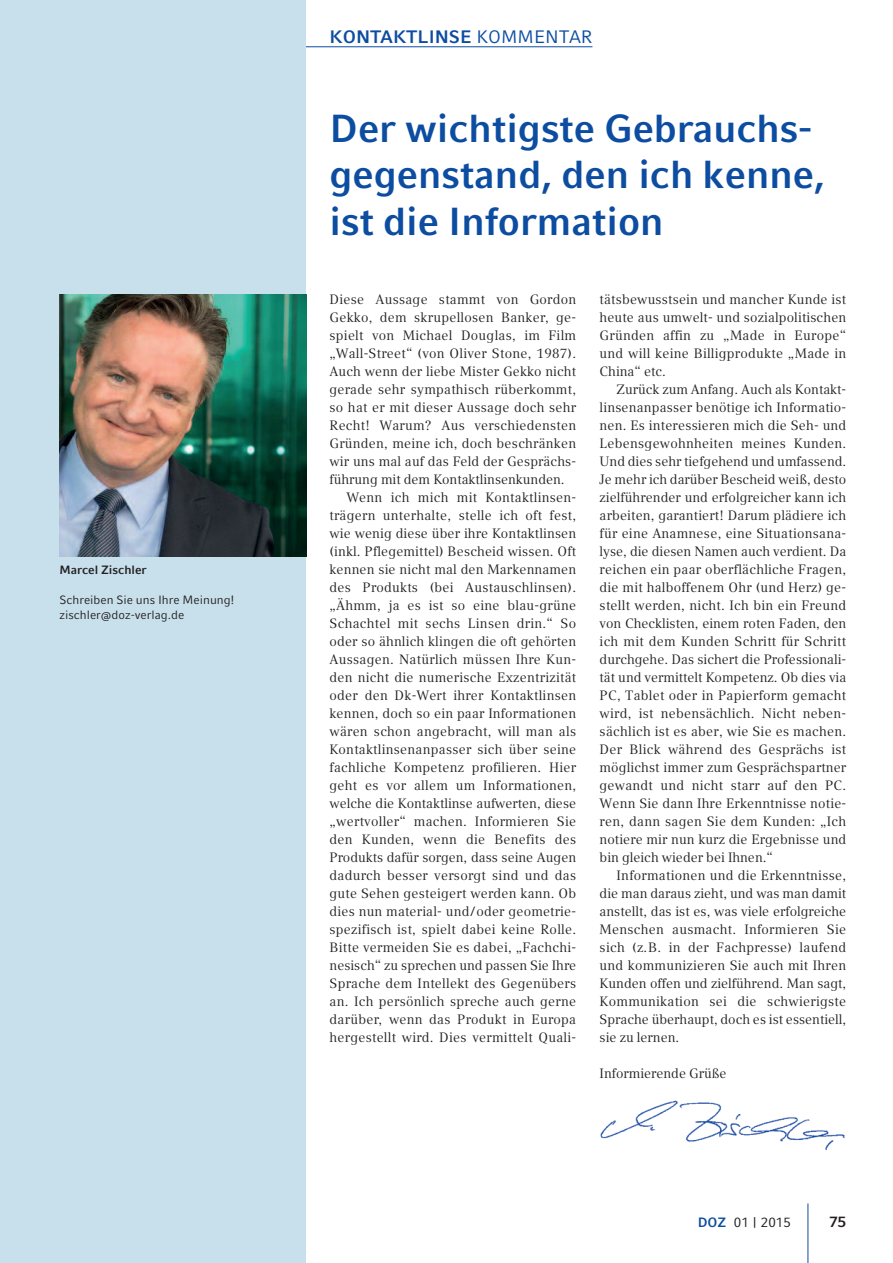
<style>
.page{position:relative;width:893px;height:1263px;background:#fff}
.page>*{position:absolute;margin:0;border:0;box-sizing:border-box;transform-origin:0 0}
.t1{font:700 39px/46.5px "Compatil Fact LT Pro";color:#0d4da1}
.t2{font:700 18px "Compatil Fact LT Pro";color:#0d4da1}
.t3{font:700 15px "Compatil Fact LT Pro";color:#231f20}
.t4{font:13.5px/18px "Compatil Text LT Pro";letter-spacing:.02em;color:#231f20;text-align:justify}
.t5{font:13.5px "Compatil Text LT Pro";color:#231f20}
.t6{font:13.5px "Compatil Fact LT Pro";color:#231f20}
.t7{font:12px/15px "Compatil Fact LT Pro";color:#231f20}
.t8{font:700 12px "Compatil Fact LT Pro";color:#231f20}
.s1{font-weight:400}
.s2{font-weight:700;color:#0d4da1}
</style>
<div class="page">
<img style="left:600px;top:1100px;width:245px;height:50px">
<hr style="left:807px;top:1203px;width:1px;height:60px;background:#0d4da1">
<hr style="left:0;top:46px;width:592px;height:1px;background:#0d4da1">
<div style="left:0;top:0;width:306px;height:1263px;background:#c7e0ec"></div>
<img style="left:60px;top:294px;width:246px;height:262px">
<p class="t8" style="left:60px;top:565px;width:89px">Marcel Zischler</p>
<p class="t7" style="left:60px;top:593px;width:177px">Schreiben Sie uns Ihre Meinung! zischler@doz-verlag.de</p>
<h2 class="t2" style="left:330px;top:31px;width:265px">KONTAKTLINSE <span class="s1">KOMMENTAR</span></h2>
<h1 class="t1" style="left:330px;top:109px;width:497px">Der wichtigste Gebrauchs&shy;gegenstand, den ich kenne, ist die Information</h1>
<p class="t4" style="left:330px;top:292px;width:248px">Diese Aussage stammt von Gordon</p>
<p class="t4" style="left:330px;top:310px;width:248px">Gekko, dem skrupellosen Banker, ge-</p>
<p class="t4" style="left:330px;top:328px;width:248px">spielt von Michael Douglas, im Film</p>
<p class="t4" style="left:330px;top:346px;width:248px">„Wall-Street“ (von Oliver Stone, 1987).</p>
<p class="t4" style="left:330px;top:364px;width:248px">Auch wenn der liebe Mister Gekko nicht</p>
<p class="t4" style="left:330px;top:382px;width:248px">gerade sehr sympathisch rüberkommt,</p>
<p class="t4" style="left:330px;top:400px;width:248px">so hat er mit dieser Aussage doch sehr</p>
<p class="t4" style="left:330px;top:418px;width:248px">Recht! Warum? Aus verschiedensten</p>
<p class="t4" style="left:330px;top:436px;width:248px">Gründen, meine ich, doch beschränken</p>
<p class="t4" style="left:330px;top:454px;width:248px">wir uns mal auf das Feld der Gesprächs-</p>
<p class="t5" style="left:330px;top:475px;width:237px">führung mit dem Kontaktlinsenkunden.</p>
<p class="t4" style="left:347px;top:490px;width:231px">Wenn ich mich mit Kontaktlinsen-</p>
<p class="t4" style="left:330px;top:508px;width:248px">trägern unterhalte, stelle ich oft fest,</p>
<p class="t4" style="left:330px;top:526px;width:248px">wie wenig diese über ihre Kontaktlinsen</p>
<p class="t4" style="left:330px;top:544px;width:248px">(inkl. Pflegemittel) Bescheid wissen. Oft</p>
<p class="t4" style="left:330px;top:562px;width:248px">kennen sie nicht mal den Markennamen</p>
<p class="t4" style="left:330px;top:580px;width:248px">des Produkts (bei Austauschlinsen).</p>
<p class="t4" style="left:330px;top:598px;width:248px">„Ähmm, ja es ist so eine blau-grüne</p>
<p class="t4" style="left:330px;top:616px;width:248px">Schachtel mit sechs Linsen drin.“ So</p>
<p class="t4" style="left:330px;top:634px;width:248px">oder so ähnlich klingen die oft gehörten</p>
<p class="t4" style="left:330px;top:652px;width:248px">Aussagen. Natürlich müssen Ihre Kun-</p>
<p class="t4" style="left:330px;top:670px;width:248px">den nicht die numerische Exzentrizität</p>
<p class="t4" style="left:330px;top:688px;width:248px">oder den Dk-Wert ihrer Kontaktlinsen</p>
<p class="t4" style="left:330px;top:706px;width:248px">kennen, doch so ein paar Informationen</p>
<p class="t4" style="left:330px;top:724px;width:248px">wären schon angebracht, will man als</p>
<p class="t4" style="left:330px;top:742px;width:248px">Kontaktlinsenanpasser sich über seine</p>
<p class="t4" style="left:330px;top:760px;width:248px">fachliche Kompetenz profilieren. Hier</p>
<p class="t4" style="left:330px;top:778px;width:248px">geht es vor allem um Informationen,</p>
<p class="t5" style="left:330px;top:799px;width:248px">welche die Kontaktlinse aufwerten, diese</p>
<p class="t4" style="left:330px;top:814px;width:248px">„wertvoller“ machen. Informieren Sie</p>
<p class="t4" style="left:330px;top:832px;width:248px">den Kunden, wenn die Benefits des</p>
<p class="t5" style="left:330px;top:853px;width:248px">Produkts dafür sorgen, dass seine Augen</p>
<p class="t4" style="left:330px;top:868px;width:248px">dadurch besser versorgt sind und das</p>
<p class="t4" style="left:330px;top:886px;width:248px">gute Sehen gesteigert werden kann. Ob</p>
<p class="t4" style="left:330px;top:904px;width:248px">dies nun material- und/oder geometrie-</p>
<p class="t4" style="left:330px;top:922px;width:248px">spezifisch ist, spielt dabei keine Rolle.</p>
<p class="t4" style="left:330px;top:940px;width:248px">Bitte vermeiden Sie es dabei, „Fachchi-</p>
<p class="t5" style="left:330px;top:961px;width:248px">nesisch“ zu sprechen und passen Sie Ihre</p>
<p class="t4" style="left:330px;top:976px;width:248px">Sprache dem Intellekt des Gegenübers</p>
<p class="t4" style="left:330px;top:994px;width:248px">an. Ich persönlich spreche auch gerne</p>
<p class="t4" style="left:330px;top:1012px;width:248px">darüber, wenn das Produkt in Europa</p>
<p class="t4" style="left:330px;top:1030px;width:248px">hergestellt wird. Dies vermittelt Quali-</p>
<p class="t4" style="left:600px;top:292px;width:248px">tätsbewusstsein und mancher Kunde ist heute aus umwelt- und sozialpolitischen Gründen affin zu „Made in Europe“ und will keine Billigprodukte „Made in China“ etc.</p>
<p class="t4" style="left:600px;top:382px;width:248px;text-indent:17px">Zurück zum Anfang. Auch als Kontakt&shy;linsenanpasser benötige ich Informatio&shy;nen. Es interessieren mich die Seh- und Lebensgewohnheiten meines Kunden.<br>Und dies sehr tiefgehend und umfassend.<br>Je mehr ich darüber Bescheid weiß, desto zielführender und erfolgreicher kann ich arbeiten, garantiert! Darum plädiere ich für eine Anamnese, eine Situationsana&shy;lyse, die diesen Namen auch verdient. Da reichen ein paar oberflächliche Fragen, die mit halboffenem Ohr (und Herz) ge&shy;stellt werden, nicht. Ich bin ein Freund von Checklisten, einem roten Faden, den ich mit dem Kunden Schritt für Schritt durchgehe. Das sichert die Professionali&shy;tät und vermittelt Kompetenz. Ob dies via PC, Tablet oder in Papierform gemacht wird, ist nebensächlich. Nicht neben&shy;sächlich ist es aber, wie Sie es machen.<br>Der Blick während des Gesprächs ist möglichst immer zum Gesprächspartner gewandt und nicht starr auf den PC.<br>Wenn Sie dann Ihre Erkenntnisse notie&shy;ren, dann sagen Sie dem Kunden: „Ich notiere mir nun kurz die Ergebnisse und bin gleich wieder bei Ihnen.“</p>
<p class="t4" style="left:600px;top:868px;width:248px;text-indent:17px">Informationen und die Erkenntnisse, die man daraus zieht, und was man damit anstellt, das ist es, was viele erfolgreiche Menschen ausmacht. Informieren Sie sich (z.B. in der Fachpresse) laufend und kommunizieren Sie auch mit Ihren Kunden offen und zielführend. Man sagt, Kommunikation sei die schwierigste Sprache überhaupt, doch es ist essentiell, sie zu lernen.</p>
<p class="t5" style="left:600px;top:1069px;width:128px">Informierende Grüße</p>
<p class="t6" style="left:698px;top:1217px;width:95px"><span class="s2">DOZ</span> 01 | 2015</p>
<p class="t3" style="left:829px;top:1216px;width:18px">75</p>
</div>
